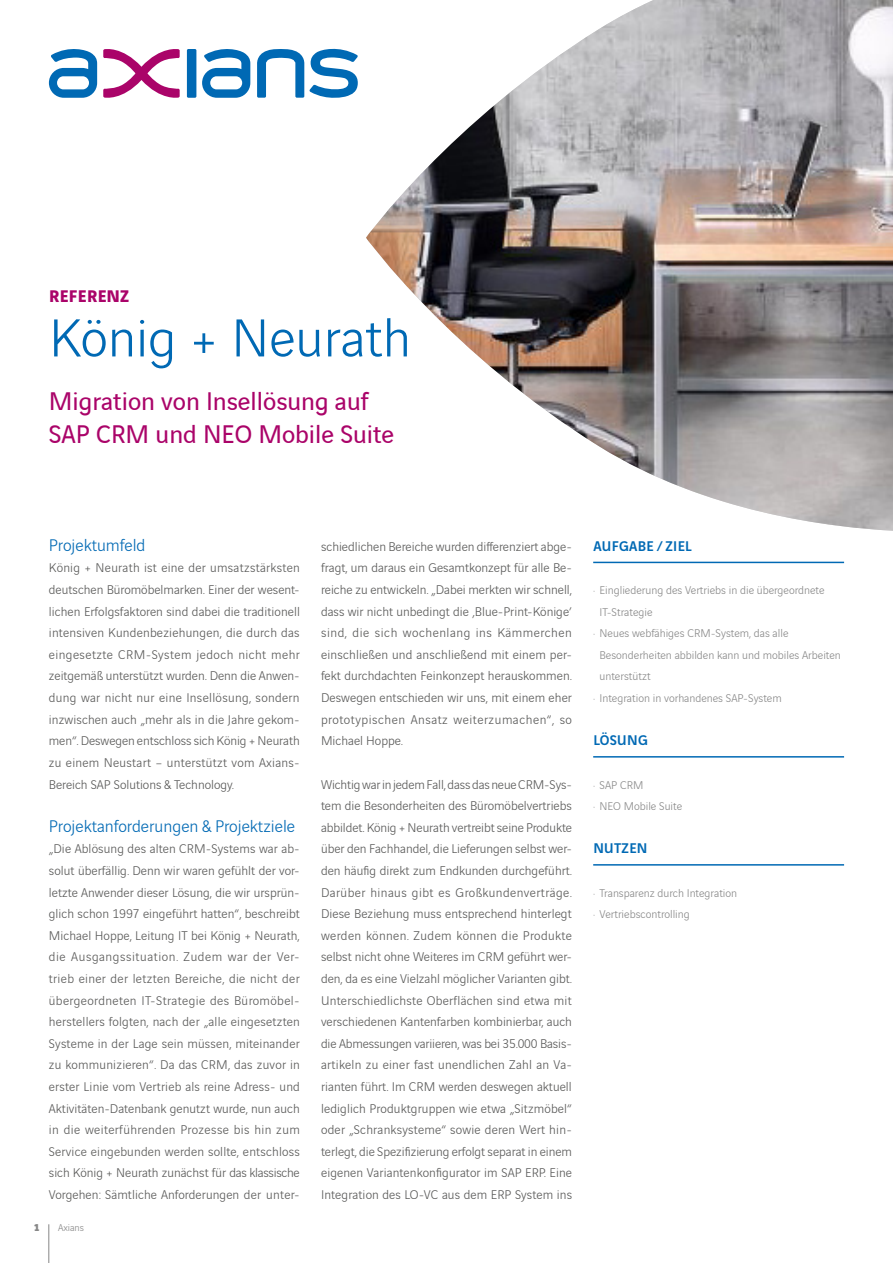
<style>
.page{position:relative;width:893px;height:1263px;background:#fff}
.page>*{position:absolute;margin:0;border:0;box-sizing:border-box;transform-origin:0 0}
.t1{font:300 57px "Vinci Sans";color:#0069b4}
.t2{font:27px/32.4px "Vinci Sans";color:#aa0469}
.Texte_courant{font:300 18px "Vinci Sans";color:#0069b4}
.t3{font:700 18px "Vinci Sans";letter-spacing:.02em;color:#aa0469}
.t4{font:500 15px "Vinci Sans";letter-spacing:.02em;color:#0069b4}
.Texte_courant-2{font:300 13.5px/21.6px "Vinci Sans";letter-spacing:.01em;color:#575756;text-align:justify}
.t5{font:300 12px/21.6px "Vinci Sans";color:#878787}
.t6{font:300 10.5px "Vinci Sans";color:#878787}
.t7{font:900 10.5px "Vinci Sans";color:#878787}
</style>
<div class="page">
<hr style="left:48px;top:1224px;width:1px;height:39px;background:#878787">
<div style="left:187px;top:49px;width:9px;height:49px;background:#0069b4;border-radius:2px"></div>
<svg style="left:103px;top:49px;width:77px;height:49px"></svg>
<svg style="left:202px;top:49px;width:48px;height:49px"></svg>
<svg style="left:49px;top:49px;width:48px;height:49px"></svg>
<svg style="left:257px;top:49px;width:101px;height:49px"></svg>
<img style="left:366px;top:0;width:527px;height:531px">
<hr style="left:593px;top:756px;width:251px;height:2px;background:#0069b4">
<hr style="left:593px;top:864px;width:251px;height:2px;background:#0069b4">
<hr style="left:593px;top:562px;width:251px;height:1px;background:#0069b4">
<p class="t3" style="left:49px;top:282px;width:82px">REFERENZ</p>
<p class="t1" style="left:49px;top:296px;width:363px">König + Neurath</p>
<p class="t2" style="left:49px;top:383px;width:347px">Migration von Insellösung auf<br>SAP CRM und NEO Mobile Suite</p>
<p class="Texte_courant" style="left:49px;top:532px;width:98px">Projektumfeld</p>
<p class="Texte_courant-2" style="left:49px;top:556px;width:253px">König + Neurath ist eine der umsatzstärksten deutschen Büromöbelmarken. Einer der wesent&shy;lichen Erfolgsfaktoren sind dabei die traditionell intensiven Kundenbeziehungen, die durch das eingesetzte CRM-System jedoch nicht mehr zeitgemäß unterstützt wurden. Denn die Anwen&shy;dung war nicht nur eine Insellösung, sondern inzwischen auch „mehr als in die Jahre gekom&shy;men“. Deswegen entschloss sich König + Neurath zu einem Neustart – unterstützt vom Axians-Bereich SAP Solutions &amp; Technology.</p>
<p class="Texte_courant" style="left:49px;top:813px;width:248px">Projektanforderungen &amp; Projektziele</p>
<p class="Texte_courant-2" style="left:49px;top:837px;width:253px">„Die Ablösung des alten CRM-Systems war ab&shy;solut überfällig. Denn wir waren gefühlt der vor&shy;letzte Anwender dieser Lösung, die wir ursprün&shy;glich schon 1997 eingeführt hatten“, beschreibt Michael Hoppe, Leitung IT bei König + Neurath, die Ausgangssituation. Zudem war der Ver&shy;trieb einer der letzten Bereiche, die nicht der übergeordneten IT-Strategie des Büromöbel&shy;herstellers folgten, nach der „alle eingesetzten Systeme in der Lage sein müssen, miteinander zu kommunizieren“. Da das CRM, das zuvor in erster Linie vom Vertrieb als reine Adress- und Aktivitäten-Datenbank genutzt wurde, nun auch in die weiterführenden Prozesse bis hin zum Service eingebunden werden sollte, entschloss sich König + Neurath zunächst für das klassische Vorgehen: Sämtliche Anforderungen der unter-</p>
<p class="t7" style="left:34px;top:1219px;width:7px">1</p>
<p class="t6" style="left:58px;top:1220px;width:28px">Axians</p>
<p class="Texte_courant-2" style="left:321px;top:534px;width:253px">schiedlichen Bereiche wurden differenziert abge&shy;fragt, um daraus ein Gesamtkonzept für alle Be&shy;reiche zu entwickeln. „Dabei merkten wir schnell, dass wir nicht unbedingt die ‚Blue-Print-Könige’ sind, die sich wochenlang ins Kämmerchen einschließen und anschließend mit einem per&shy;fekt durchdachten Feinkonzept herauskommen.<br>Deswegen entschieden wir uns, mit einem eher prototypischen Ansatz weiterzumachen“, so Michael Hoppe.</p>
<p class="Texte_courant-2" style="left:321px;top:772px;width:253px">Wichtig war in jedem Fall, dass das neue CRM-Sys&shy;tem die Besonderheiten des Büromöbelvertriebs abbildet. König + Neurath vertreibt seine Produkte über den Fachhandel, die Lieferungen selbst wer&shy;den häufig direkt zum Endkunden durchgeführt.<br>Darüber hinaus gibt es Großkundenverträge.<br>Diese Beziehung muss entsprechend hinterlegt werden können. Zudem können die Produkte selbst nicht ohne Weiteres im CRM geführt wer&shy;den, da es eine Vielzahl möglicher Varianten gibt.<br>Unterschiedlichste Oberflächen sind etwa mit verschiedenen Kantenfarben kombinierbar, auch die Abmessungen variieren, was bei 35.000 Basis&shy;artikeln zu einer fast unendlichen Zahl an Va&shy;rianten führt. Im CRM werden deswegen aktuell lediglich Produktgruppen wie etwa „Sitzmöbel“ oder „Schranksysteme“ sowie deren Wert hin&shy;terlegt, die Spezifizierung erfolgt separat in einem eigenen Variantenkonfigurator im SAP ERP. Eine Integration des LO-VC aus dem ERP System ins</p>
<p class="t4" style="left:593px;top:534px;width:100px">AUFGABE / ZIEL</p>
<p class="t5" style="left:600px;top:578px;width:226px;text-indent:-6px">· Eingliederung des Vertriebs in die übergeordnete<br>IT-Strategie</p>
<p class="t5" style="left:600px;top:621px;width:243px;text-indent:-6px">· Neues webfähiges CRM-System, das alle<br>Besonderheiten abbilden kann und mobiles Arbeiten unterstützt</p>
<p class="t5" style="left:593px;top:686px;width:190px">· Integration in vorhandenes SAP-System</p>
<p class="t4" style="left:593px;top:729px;width:56px">LÖSUNG</p>
<p class="t5" style="left:593px;top:773px;width:52px">· SAP CRM</p>
<p class="t5" style="left:593px;top:794px;width:90px">· NEO Mobile Suite</p>
<p class="t4" style="left:593px;top:837px;width:56px">NUTZEN</p>
<p class="t5" style="left:593px;top:881px;width:146px">· Transparenz durch Integration</p>
<p class="t5" style="left:593px;top:902px;width:98px">· Vertriebscontrolling</p>
</div>
